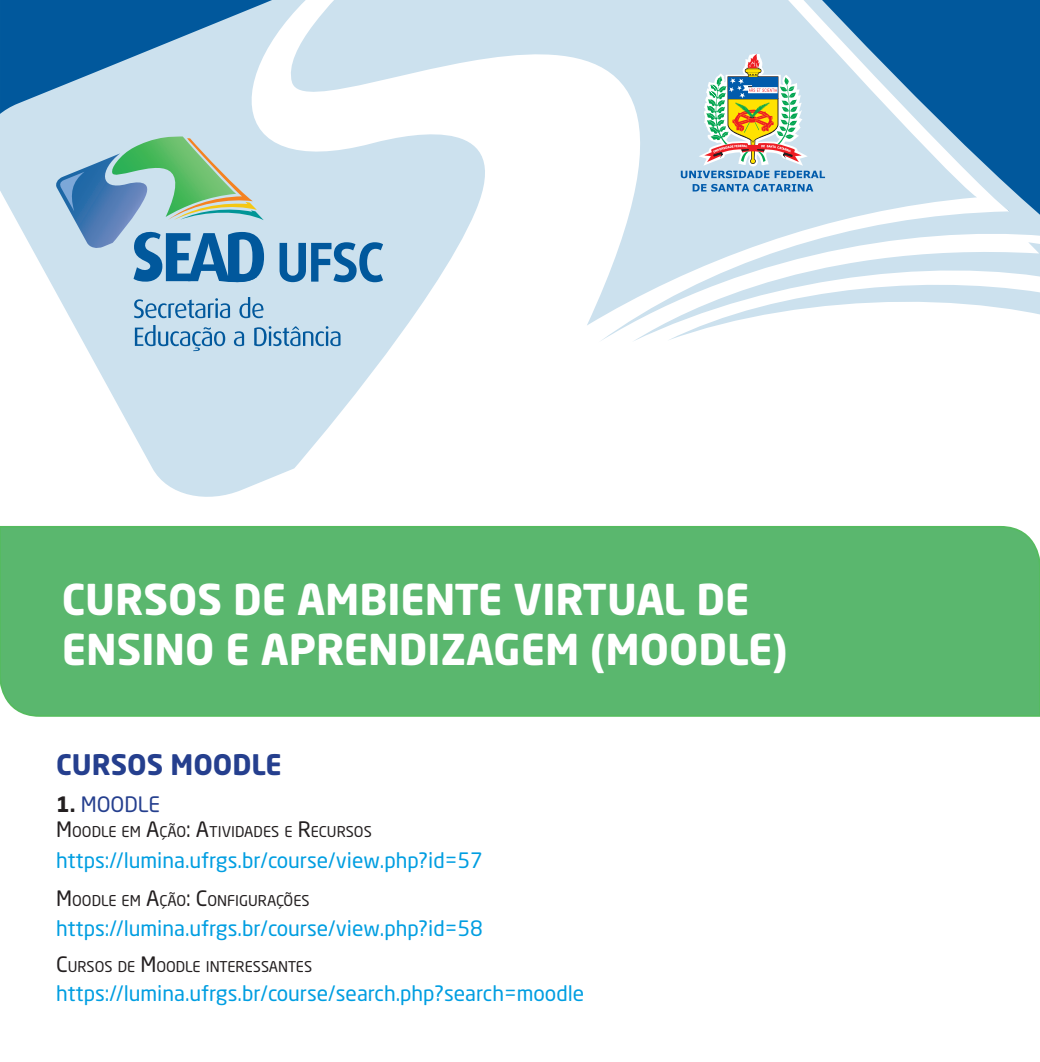
<style>
.page{position:relative;width:1040px;height:1062px;background:#fff}
.page>*{position:absolute;margin:0;border:0;box-sizing:border-box;transform-origin:0 0}
.t1{font:700 42px/50.4px "Neo Sans Std";color:#fff}
.t2{font:700 28px "Neo Sans Std";color:#253f8e}
.t3{font:21px "Neo Sans Std";color:#009ee1}
.t4{font:21px "Neo Sans Std";color:#253f8e}
.t5{font:14.7px "Neo Sans Std";color:#231f20}
.s1{font-weight:700;color:#231f20}
.s2{font-size:21px}
</style>
<div class="page">
<svg style="left:1px;top:0;width:406px;height:497px;fill:#cce1ee"></svg>
<svg style="left:601px;top:0;width:439px;height:341px;fill:#01589c"></svg>
<svg style="left:632px;top:239px;width:408px;height:102px"></svg>
<svg style="left:287px;top:0;width:690px;height:325px;fill:#cce1ee"></svg>
<svg style="left:279px;top:242px;width:104px;height:40px"></svg>
<svg style="left:134px;top:297px;width:206px;height:54px"></svg>
<svg style="left:55px;top:136px;width:209px;height:150px"></svg>
<div style="left:0;top:526px;width:1040px;height:191px;background:#5ab76e"></div>
<svg style="left:692px;top:184px;width:121px;height:8px"></svg>
<svg style="left:680px;top:55px;width:145px;height:123px"></svg>
<h1 class="t1" style="left:62px;top:572px;width:660px">CURSOS DE AMBIENTE VIRTUAL DE<br>ENSINO E APRENDIZAGEM (MOOD</h1>
<h1 class="t1" style="left:727px;top:623px;width:62px">LE)</h1>
<h2 class="t2" style="left:56px;top:747px;width:19px">CURSOS</h2>
<h2 class="t2" style="left:170px;top:747px;width:43px">MOOD</h2>
<h2 class="t2" style="left:251px;top:747px;width:28px">LE</h2>
<p class="t4" style="left:56px;top:791px;width:105px"><span class="s1">1.</span> MOODLE</p>
<p class="t5" style="left:56px;top:822px;width:317px"><span class="s2">M</span>OODLE EM <span class="s2">A</span>ÇÃO<span class="s2">: A</span>TIVIDADES E <span class="s2">R</span>ECURSOS</p>
<p class="t3" style="left:56px;top:847px;width:428px">https://lumina.ufrgs.br/course/view.php?id=57</p>
<p class="t5" style="left:56px;top:892px;width:255px"><span class="s2">M</span>OODLE EM <span class="s2">A</span>ÇÃO<span class="s2">: C</span>ONFIGURAÇÕES</p>
<p class="t3" style="left:56px;top:915px;width:428px">https://lumina.ufrgs.br/course/view.php?id=58</p>
<p class="t5" style="left:56px;top:957px;width:257px"><span class="s2">C</span>URSOS DE <span class="s2">M</span>OODLE INTERESSANTES</p>
<p class="t3" style="left:56px;top:980px;width:529px">https://lumina.ufrgs.br/course/search.php?search=moodle</p>
</div>
